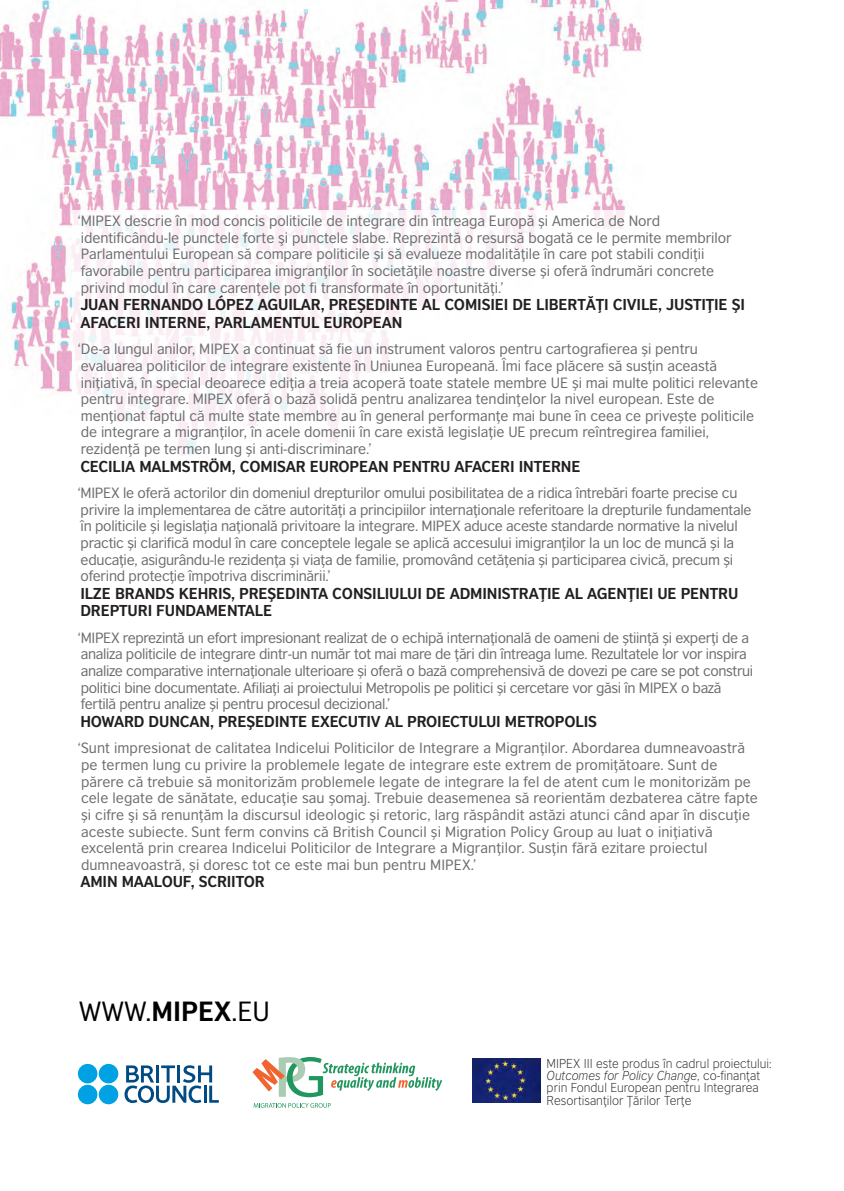
<style>
.page{position:relative;width:844px;height:1191px;background:#fff}
.page>*{position:absolute;margin:0;border:0;box-sizing:border-box;transform-origin:0 0}
.t1{font:26.07px "British Council Sans";color:#000001}
.Subhead{font:700 14.88px/17.5px "British Council Sans Tur";letter-spacing:-.01em;color:#231f20}
.Body_space_after{font:14px/16.6px "British Council Sans Tur";letter-spacing:-.005em;color:#6c6d70}
.Body_space_after-2{font:14px/16.6px "British Council Sans Tur";letter-spacing:-.025em;color:#6c6d70}
.t2{font:300 12.25px/12.2px "British Council Sans Tur";color:#231f20}
.s1{font-weight:700}
.s2{font-style:italic}
</style>
<div class="page">
<img style="left:0;top:0;width:644px;height:394px">
<div style="left:73px;top:210px;width:694px;height:848px;background:#fff"></div>
<svg style="left:252px;top:1057px;width:190px;height:40px"></svg>
<svg style="left:253px;top:1103px;width:77px;height:4px"></svg>
<svg style="left:124px;top:1065px;width:95px;height:38px"></svg>
<div style="left:78px;top:1064px;width:19px;height:19px;background:#00a2e4;border-radius:50%"></div>
<div style="left:99px;top:1064px;width:19px;height:19px;background:#00a2e4;border-radius:50%"></div>
<div style="left:78px;top:1084px;width:19px;height:20px;background:#00a2e4;border-radius:50%"></div>
<div style="left:99px;top:1084px;width:19px;height:20px;background:#00a2e4;border-radius:50%"></div>
<img style="left:472px;top:1058px;width:68px;height:45px">
<p class="Body_space_after" style="left:78px;top:212px;width:655px">‘MIPEX descrie în mod concis politicile de integrare din întreaga Europă și America de Nord identificându-le punctele forte şi punctele slabe. Reprezintă o resursă bogată ce le permite membrilor Parlamentului European să compare politicile și să evalueze modalităţile în care pot stabili condiţii favorabile pentru participarea imigranţilor în societăţile noastre diverse și oferă îndrumări concrete privind modul în care carenţele pot fi transformate în oportunităţi.’</p>
<p class="Subhead" style="left:80px;top:295px;width:666px">JUAN FERNANDO LÓPEZ AGUILAR, PREȘEDINTE AL COMISIEI DE LIBERTĂŢI CIVILE, JUSTIŢIE ȘI<br>AFACERI INTERNE, PARLAMENTUL EUROPEAN</p>
<p class="Body_space_after" style="left:78px;top:340px;width:681px">‘De-a lungul anilor, MIPEX a continuat să fie un instrument valoros pentru cartografierea și pentru evaluarea politicilor de integrare existente în Uniunea Europeană. Îmi face plăcere să susţin această iniţiativă, în special deoarece ediţia a treia acoperă toate statele membre UE și mai multe politici relevante pentru integrare. MIPEX oferă o bază solidă pentru analizarea tendinţelor la nivel european. Este de menţionat faptul că multe state membre au în general performanţe mai bune în ceea ce privește politicile de integrare a migranţilor, în acele domenii în care există legislaţie UE precum reîntregirea familiei, rezidenţă pe termen lung și anti-discriminare.’</p>
<p class="Subhead" style="left:80px;top:457px;width:501px">CECILIA MALMSTRÖM, COMISAR EUROPEAN PENTRU AFACERI INTERNE</p>
<p class="Body_space_after" style="left:78px;top:484px;width:675px">‘MIPEX le oferă actorilor din domeniul drepturilor omului posibilitatea de a ridica întrebări foarte precise cu privire la implementarea de către autorităţi a principiilor internaţionale referitoare la drepturile fundamentale în politicile și legislaţia naţională privitoare la integrare. MIPEX aduce aceste standarde normative la nivelul practic și clarifică modul în care conceptele legale se aplică accesului imigranţilor la un loc de muncă și la educaţie, asigurându-le rezidenţa și viaţa de familie, promovând cetăţenia și participarea civică, precum și oferind protecţie împotriva discriminării.’</p>
<p class="Subhead" style="left:80px;top:584px;width:659px">ILZE BRANDS KEHRIS, PREȘEDINTA CONSILIULUI DE ADMINISTRAŢIE AL AGENŢIEI UE PENTRU<br>DREPTURI FUNDAMENTALE</p>
<p class="Body_space_after-2" style="left:78px;top:629px;width:676px">‘MIPEX reprezintă un efort impresionant realizat de o echipă internaţională de oameni de știinţă și experţi de a analiza politicile de integrare dintr-un număr tot mai mare de ţări din întreaga lume. Rezultatele lor vor inspira analize comparative internaţionale ulterioare și oferă o bază comprehensivă de dovezi pe care se pot construi politici bine documentate. Afiliaţi ai proiectului Metropolis pe politici și cercetare vor găsi în MIPEX o bază fertilă pentru analize și pentru procesul decizional.’</p>
<p class="Subhead" style="left:80px;top:712px;width:518px">HOWARD DUNCAN, PREȘEDINTE EXECUTIV AL PROIECTULUI METROPOLIS</p>
<p class="Body_space_after" style="left:78px;top:739px;width:681px">‘Sunt impresionat de calitatea Indicelui Politicilor de Integrare a Migranţilor. Abordarea dumneavoastră pe termen lung cu privire la problemele legate de integrare este extrem de promiţătoare. Sunt de părere că trebuie să monitorizăm problemele legate de integrare la fel de atent cum le monitorizăm pe cele legate de sănătate, educaţie sau șomaj. Trebuie deasemenea să reorientăm dezbaterea către fapte și cifre şi să renunţăm la discursul ideologic și retoric, larg răspândit astăzi atunci când apar în discuţie aceste subiecte. Sunt ferm convins că British Council și Migration Policy Group au luat o iniţiativă excelentă prin crearea Indicelui Politicilor de Integrare a Migranţilor. Susţin fără ezitare proiectul dumneavoastră, și doresc tot ce este mai bun pentru MIPEX.’</p>
<p class="Subhead" style="left:80px;top:872px;width:186px">AMIN MAALOUF, SCRIITOR</p>
<p class="t1" style="left:79px;top:995px;width:193px">WWW.<span class="s1">MIPEX</span>.EU</p>
<p class="t2" style="left:546px;top:1057px;width:226px">MIPEX III este produs în cadrul proiectului:<br><span class="s2">Outcomes for Policy Change</span>, co-finanţat prin Fondul European pentru Integrarea Resortisanţilor Ţărilor Terţe</p>
</div>
